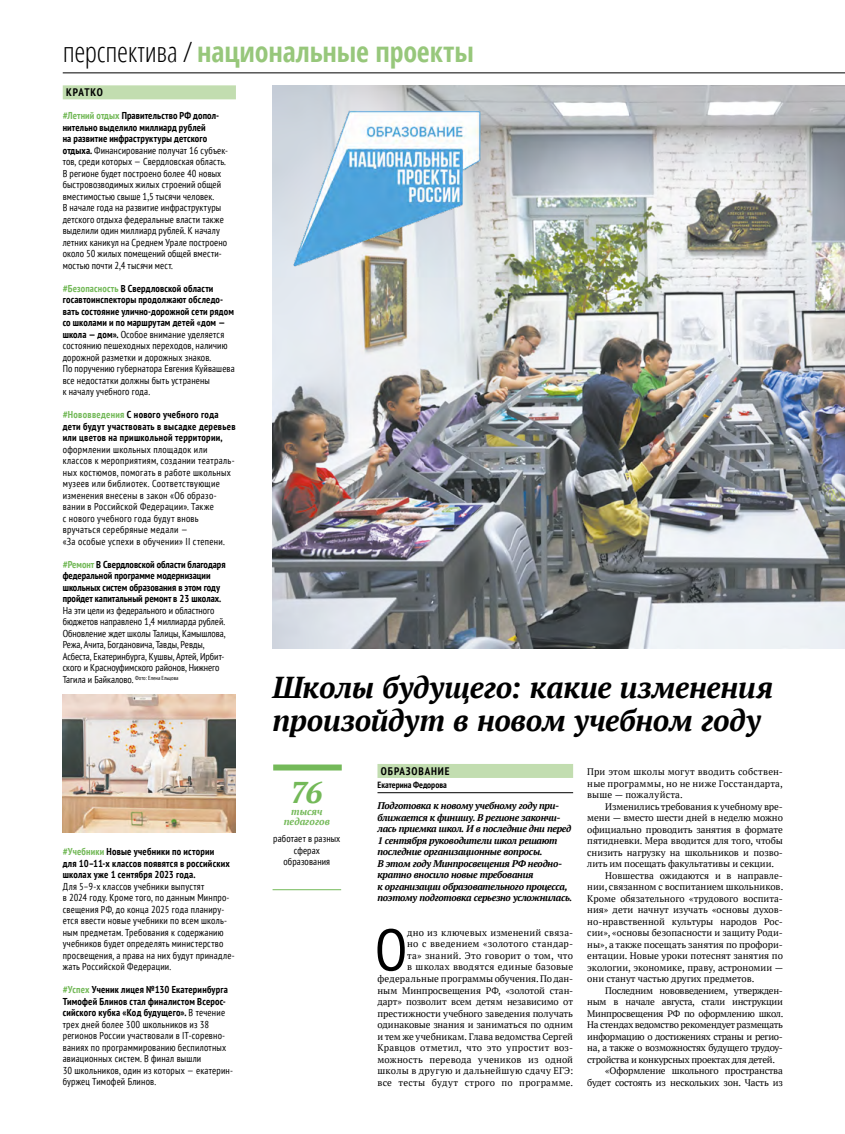
<style>
.page{position:relative;width:845px;height:1134px;background:#fff}
.page>*{position:absolute;margin:0;border:0;box-sizing:border-box;transform-origin:0 0}
.t1{font:condensed 58.8px "PT Sans";color:#000}
.t2{font:italic 700 30.2px/32.3px "PT Serif";letter-spacing:-.01em;color:#000}
.t3{font:italic 700 30px "PT Serif";color:#74b959}
.t4{font:700 condensed 28px "Open Sans";letter-spacing:-.005em;color:#97c77b}
.t5{font:700 condensed 11px "PT Sans";letter-spacing:.08em;color:#000}
.t6{font:condensed 10px/11.5px "PT Sans";letter-spacing:.015em;color:#000}
.t7{font:700 condensed 10px/11.5px "PT Sans";letter-spacing:.015em;color:#000}
.t8{font:italic 700 10px/10px "PT Serif";color:#74b959;text-align:center}
.t9{font:italic 700 9.7px/11.5px "PT Serif";letter-spacing:-.03em;color:#000}
.t10{font:9.5px/11.5px "PT Serif";letter-spacing:-.005em;color:#000;text-align:right}
.t11{font:9.5px "PT Serif";letter-spacing:-.03em;color:#000}
.t12{font:700 condensed 9px "PT Sans";color:#000}
.s1{font-weight:300;color:#000}
.s2{font-weight:700;color:#74b959}
.s3{font-weight:700}
.s4{color:#74b959}
</style>
<div class="page">
<hr style="left:63px;top:72px;width:782px;height:1px;background:#000">
<div style="left:63px;top:85px;width:173px;height:14px;background:#c2ddb0"></div>
<img style="left:273px;top:85px;width:572px;height:563px">
<div style="left:377px;top:764px;width:196px;height:14px;background:#c2ddb0"></div>
<hr style="left:377px;top:792px;width:196px;height:1px;background:#000">
<div style="left:273px;top:764px;width:69px;height:6px;background:#74b959"></div>
<hr style="left:272px;top:889px;width:69px;height:1px;background:#74b959">
<img style="left:63px;top:694px;width:173px;height:138px">
<img style="left:288px;top:102px;width:214px;height:167px">
<h3 class="t4" style="left:63px;top:32px;width:412px"><span class="s1">перспектива /</span> национальные проекты</h3>
<p class="t5" style="left:66px;top:85px;width:38px">КРАТКО</p>
<p class="t6" style="left:63px;top:110px;width:167px"><span class="s2">#Летний отдых</span> <span class="s3">Правительство РФ допол&shy;нительно выделило миллиард рублей<br>на развитие инфраструктуры детского отдыха.</span> Финансирование получат 16 субъек&shy;тов, среди которых — Свердловская область.<br>В регионе будет построено более 40 новых быстровозводимых жилых строений общей вместимостью свыше 1,5 тысячи человек.<br>В начале года на развитие инфраструктуры детского отдыха федеральные власти также выделили один миллиард рублей. К началу летних каникул на Среднем Урале построено около 50 жилых помещений общей вмести&shy;мостью почти 2,4 тысячи мест.</p>
<p class="t6" style="left:63px;top:282px;width:173px"><span class="s2">#Безопасность</span> <span class="s3">В Свердловской области госавтоинспекторы продолжают обследо&shy;вать состояние улично-дорожной сети рядом со школами и по маршрутам детей «дом — школа — дом».</span> Особое внимание уделяется состоянию пешеходных переходов, наличию дорожной разметки и дорожных знаков.<br>По поручению губернатора Евгения Куйвашева все недостатки должны быть устранены<br>к началу учебного года.</p>
<p class="t7" style="left:63px;top:409px;width:174px"><span class="s4">#Нововведения</span> С нового учебного года дети будут участвовать в высадке деревьев или цветов на пришкольной территории,</p>
<p class="t6" style="left:63px;top:443px;width:173px">оформлении школьных площадок или классов к мероприятиям, создании театраль&shy;ных костюмов, помогать в работе школьных музеев или библиотек. Соответствующие изменения внесены в закон «Об образо&shy;вании в Российской Федерации». Также<br>с нового учебного года будут вновь вручаться серебряные медали —<br>«За особые успехи в обучении» II степени.</p>
<p class="t7" style="left:63px;top:558px;width:164px"><span class="s4">#Ремонт</span> В Свердловской области благодаря федеральной программе модернизации школьных систем образования в этом году пройдет капитальный ремонт в 23 школах.</p>
<p class="t6" style="left:63px;top:604px;width:164px">На эти цели из федерального и областного бюджетов направлено 1,4 миллиарда рублей.<br>Обновление ждет школы Талицы, Камышлова, Режа, Ачита, Богдановича, Тавды, Ревды, Асбеста, Екатеринбурга, Кушвы, Артей, Ирбит&shy;ского и Красноуфимского районов, Нижнего Тагила и Байкалово. <sup>Фото:</sup> <sup>Елена</sup> <sup>Ельцова</sup></p>
<h2 class="t2" style="left:272px;top:671px;width:502px">Школы будущего: какие изменения произойдут в новом учебном году</h2>
<p class="t7" style="left:63px;top:846px;width:169px"><span class="s4">#Учебники</span> Новые учебники по истории для 10–11-х классов появятся в российских школах уже 1 сентября 2023 года.</p>
<p class="t6" style="left:63px;top:880px;width:173px">Для 5–9-х классов учебники выпустят<br>в 2024 году. Кроме того, по данным Минпро&shy;свещения РФ, до конца 2025 года планиру&shy;ется ввести новые учебники по всем школь&shy;ным предметам. Требования к содержанию учебников будет определять министерство просвещения, а права на них будут принадле&shy;жать Российской Федерации.</p>
<p class="t6" style="left:63px;top:984px;width:172px"><span class="s2">#Успех</span> <span class="s3">Ученик лицея №130 Екатеринбурга Тимофей Блинов стал финалистом Всерос&shy;сийского кубка «Код будущего».</span> В течение трех дней более 300 школьников из 38 регионов России участвовали в IT-соревно&shy;ваниях по программированию беспилотных авиационных систем. В финал вышли<br>30 школьников, один из которых — екатерин&shy;буржец Тимофей Блинов.</p>
<h3 class="t3" style="left:291px;top:772px;width:33px">76</h3>
<p class="t8" style="left:284px;top:806px;width:48px">тысяч педагогов</p>
<p class="t6" style="left:273px;top:833px;width:69px;text-align:center">работает в разных сферах образования</p>
<p class="t5" style="left:381px;top:764px;width:70px">ОБРАЗОВАНИЕ</p>
<p class="t12" style="left:377px;top:779px;width:71px">Екатерина Федорова</p>
<p class="t9" style="left:377px;top:800px;width:196px">Подготовка к новому учебному году при&shy;ближается к финишу. В регионе закончи&shy;лась приемка школ. И в последние дни перед 1 сентября руководители школ решают последние организационные вопросы.<br>В этом году Минпросвещения РФ неодно&shy;кратно вносило новые требования<br>к организации образовательного процесса, поэтому подготовка серьезно усложнилась.</p>
<h1 class="t1" style="left:375px;top:912px;width:34px">О</h1>
<p class="t10" style="left:377px;top:927px;width:197px">дно из ключевых изменений связа-<br>но с введением «золотого стандар-<br>та» знаний. Это говорит о том, что<br>в школах вводятся единые базовые федеральные программы обучения. По дан&shy;ным Минпросвещения РФ, «золотой стан&shy;дарт» позволит всем детям независимо от престижности учебного заведения получать одинаковые знания и заниматься по одним и тем же учебникам. Глава ведомства Сергей Кравцов отметил, что это упростит воз&shy;можность перевода учеников из одной школы в другую и дальнейшую сдачу ЕГЭ: все тесты будут строго по программе.</p>
<p class="t10" style="left:587px;top:766px;width:197px;text-align:justify">При этом школы могут вводить собствен&shy;ные программы, но не ниже Госстандарта, выше — пожалуйста.</p>
<p class="t10" style="left:605px;top:800px;width:179px">Изменились требования к учебному вре-</p>
<p class="t10" style="left:587px;top:812px;width:197px">мени — вместо шести дней в неделю можно</p>
<p class="t10" style="left:587px;top:823px;width:197px">официально проводить занятия в формате</p>
<p class="t10" style="left:587px;top:835px;width:197px">пятидневки. Мера вводится для того, чтобы</p>
<p class="t10" style="left:587px;top:846px;width:197px">снизить нагрузку на школьников и позво-</p>
<p class="t10" style="left:587px;top:858px;width:188px">лить им посещать факультативы и секции.</p>
<p class="t10" style="left:605px;top:869px;width:179px">Новшества ожидаются и в направле-</p>
<p class="t10" style="left:587px;top:881px;width:197px">нии, связанном с воспитанием школьников.</p>
<p class="t10" style="left:587px;top:892px;width:197px">Кроме обязательного «трудового воспита-</p>
<p class="t10" style="left:587px;top:904px;width:197px">ния» дети начнут изучать «основы духов-</p>
<p class="t10" style="left:587px;top:915px;width:197px">но-нравственной культуры народов Рос-</p>
<p class="t10" style="left:587px;top:927px;width:197px">сии», «основы безопасности и защиту Роди-</p>
<p class="t10" style="left:587px;top:938px;width:197px">ны», а также посещать занятия по профори-</p>
<p class="t10" style="left:587px;top:950px;width:197px">ентации. Новые уроки потеснят занятия по</p>
<p class="t10" style="left:587px;top:961px;width:197px">экологии, экономике, праву, астрономии —</p>
<p class="t10" style="left:587px;top:973px;width:169px">они станут частью других предметов.</p>
<p class="t11" style="left:605px;top:984px;width:179px">Последним нововведением, утвержден-</p>
<p class="t11" style="left:587px;top:995px;width:197px">ным в начале августа, стали инструкции</p>
<p class="t11" style="left:587px;top:1007px;width:197px">Минпросвещения РФ по оформлению школ.</p>
<p class="t11" style="left:587px;top:1019px;width:197px">На стендах ведомство рекомендует размещать</p>
<p class="t11" style="left:587px;top:1030px;width:197px">информацию о достижениях страны и регио-</p>
<p class="t11" style="left:587px;top:1042px;width:197px">на, а также о возможностях будущего трудоу-</p>
<p class="t11" style="left:587px;top:1053px;width:189px">стройства и конкурсных проектах для детей.</p>
<p class="t10" style="left:605px;top:1065px;width:179px">«Оформление школьного пространства</p>
<p class="t10" style="left:587px;top:1076px;width:197px">будет состоять из нескольких зон. Часть из</p>
</div>
